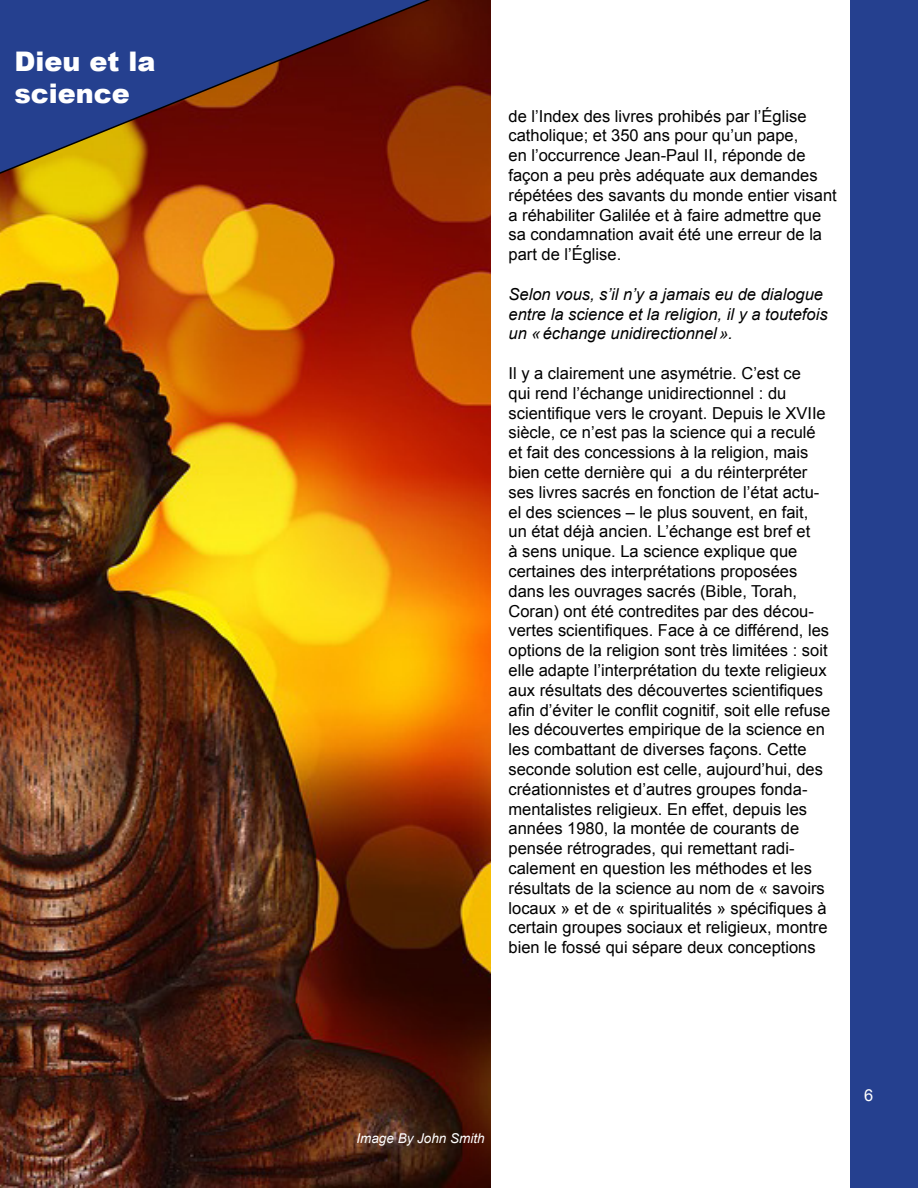
<style>
.page{position:relative;width:918px;height:1188px;background:#fff}
.page>*{position:absolute;margin:0;border:0;box-sizing:border-box;transform-origin:0 0}
.t1{font:900 27px/32.4px "Arial";color:#fff}
.t2{font:16.5px/19.8px "Arial";color:#000}
.t3{font:italic 16.5px/19.8px "Arial";color:#000}
.t4{font:16.5px "Arial";color:#fff}
.t5{font:italic 13.5px "Arial";color:#fff}
</style>
<div class="page">
<img style="left:0;top:1px;width:490px;height:1187px">
<div style="left:850px;top:0;width:68px;height:1188px;background:#25408f"></div>
<svg style="left:0;top:0;width:461px;height:178px;background:#523040"></svg>
<h1 class="t1" style="left:14px;top:44px;width:142px">Dieu et la science</h1>
<p class="t2" style="left:509px;top:106px;width:330px">de l’Index des livres prohibés par l’Église catholique; et 350 ans pour qu’un pape,<br>en l’occurrence Jean-Paul II, réponde de façon a peu près adéquate aux demandes répétées des savants du monde entier visant a réhabiliter Galilée et à faire admettre que sa condamnation avait été une erreur de la part de l’Église.</p>
<p class="t3" style="left:509px;top:284px;width:321px">Selon vous, s’il n’y a jamais eu de dialogue entre la science et la religion, il y a toutefois un «échange unidirectionnel».</p>
<p class="t2" style="left:509px;top:363px;width:323px">Il y a clairement une asymétrie. C’est ce<br>qui rend l’échange unidirectionnel : du scientifique vers le croyant. Depuis le XVIIe siècle, ce n’est pas la science qui a reculé et fait des concessions à la religion, mais bien cette dernière qui a du réinterpréter ses livres sacrés en fonction de l’état actu&shy;el des sciences – le plus souvent, en fait, un état déjà ancien. L’échange est bref et<br>à sens unique. La science explique que certaines des interprétations proposées dans les ouvrages sacrés (Bible, Torah, Coran) ont été contredites par des décou&shy;vertes scientifiques. Face à ce différend, les options de la religion sont très limitées : soit elle adapte l’interprétation du texte religieux aux résultats des découvertes scientifiques afin d’éviter le conflit cognitif, soit elle refuse les découvertes empirique de la science en les combattant de diverses façons. Cette seconde solution est celle, aujourd’hui, des créationnistes et d’autres groupes fonda&shy;mentalistes religieux. En effet, depuis les années 1980, la montée de courants de pensée rétrogrades, qui remettant radi&shy;calement en question les méthodes et les résultats de la science au nom de « savoirs locaux » et de « spiritualités » spécifiques à certain groupes sociaux et religieux, montre bien le fossé qui sépare deux conceptions</p>
<p class="t5" style="left:356px;top:1130px;width:130px">Image By John Smith</p>
<p class="t4" style="left:864px;top:1084px;width:11px">6</p>
</div>
